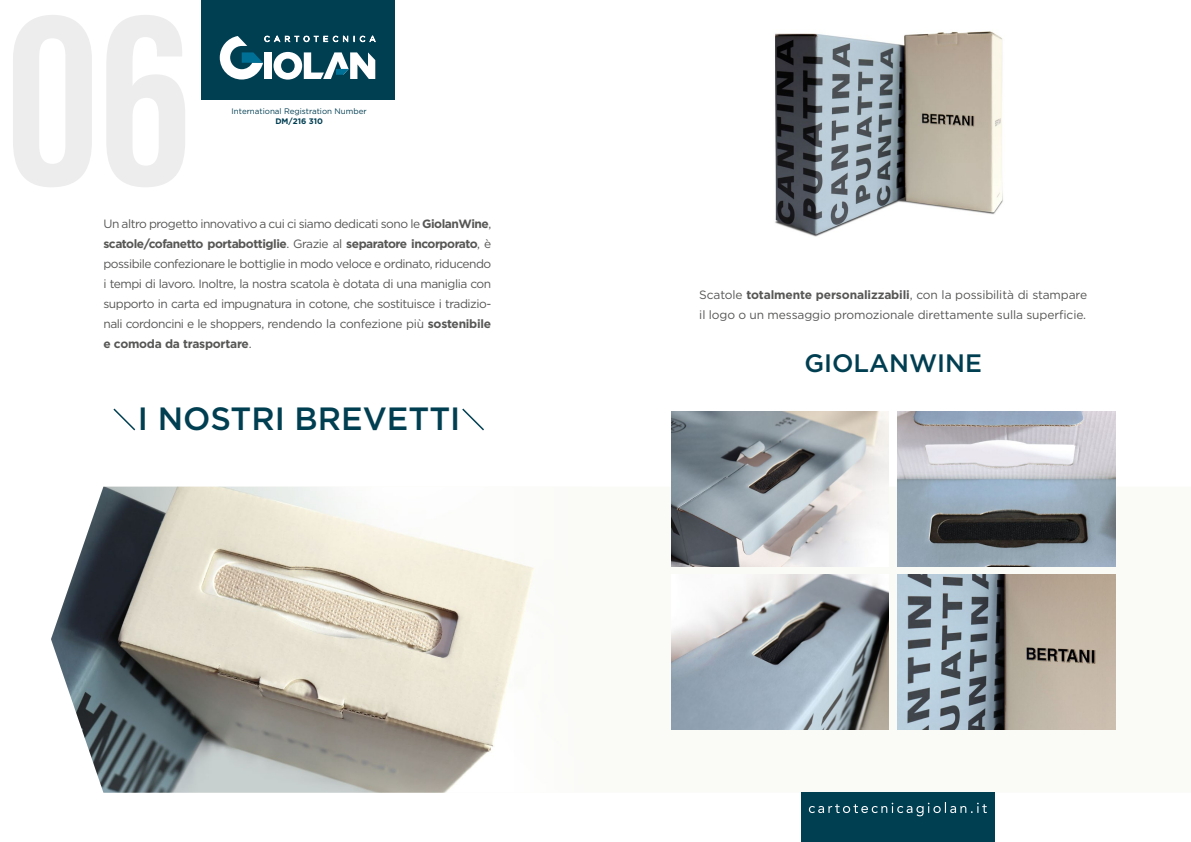
<style>
.page{position:relative;width:1191px;height:842px;background:#fff}
.page>*{position:absolute;margin:0;border:0;box-sizing:border-box;transform-origin:0 0}
.t1{font:500 32.2px "Gotham";color:#003e52}
.t2{font:500 25.2px "Gotham";color:#003e52}
.t3{font:12px/20px "Gotham";letter-spacing:-.01em;color:#575756;text-align:justify}
.t4{font:8px "Gotham";color:#003e52}
.t5{font:700 8px "Gotham";color:#003e52}
.s1{font-weight:700}
</style>
<div class="page">
<img style="left:51px;top:487px;width:484px;height:306px">
<div style="left:801px;top:793px;width:193px;height:49px;background:#003e52"></div>
<svg style="left:809px;top:802px;width:177px;height:14px"></svg>
<div style="left:201px;top:0;width:193px;height:99px;background:#003e52"></div>
<svg style="left:220px;top:36px;width:155px;height:44px"></svg>
<img style="left:775px;top:31px;width:228px;height:206px">
<img style="left:671px;top:574px;width:218px;height:155px">
<img style="left:898px;top:574px;width:217px;height:155px">
<img style="left:671px;top:412px;width:218px;height:155px">
<img style="left:898px;top:412px;width:217px;height:155px">
<svg style="left:462px;top:408px;width:22px;height:23px"></svg>
<svg style="left:113px;top:408px;width:23px;height:23px"></svg>
<p class="t4" style="left:232px;top:106px;width:137px">International Registration Number</p>
<p class="t5" style="left:275px;top:116px;width:49px">DM/216 310</p>
<p class="t3" style="left:103px;top:213px;width:389px">Un altro progetto innovativo a cui ci siamo dedicati sono le <span class="s1">GiolanWine</span>, <span class="s1">scatole/cofanetto portabottiglie</span>. Grazie al <span class="s1">separatore incorporato</span>, è possibile confezionare le bottiglie in modo veloce e ordinato, riducendo i tempi di lavoro. Inoltre, la nostra scatola è dotata di una maniglia con supporto in carta ed impugnatura in cotone, che sostituisce i tradizio&shy;nali cordoncini e le shoppers, rendendo la confezione più <span class="s1">sostenibile e comoda da trasportare</span>.</p>
<h1 class="t1" style="left:138px;top:398px;width:324px">I NOSTRI BREVETTI</h1>
<p class="t3" style="left:699px;top:284px;width:389px">Scatole <span class="s1">totalmente personalizzabili</span>, con la possibilità di stampare il logo o un messaggio promozionale direttamente sulla superficie.</p>
<h2 class="t2" style="left:804px;top:347px;width:179px">GIOLANWINE</h2>
</div>
